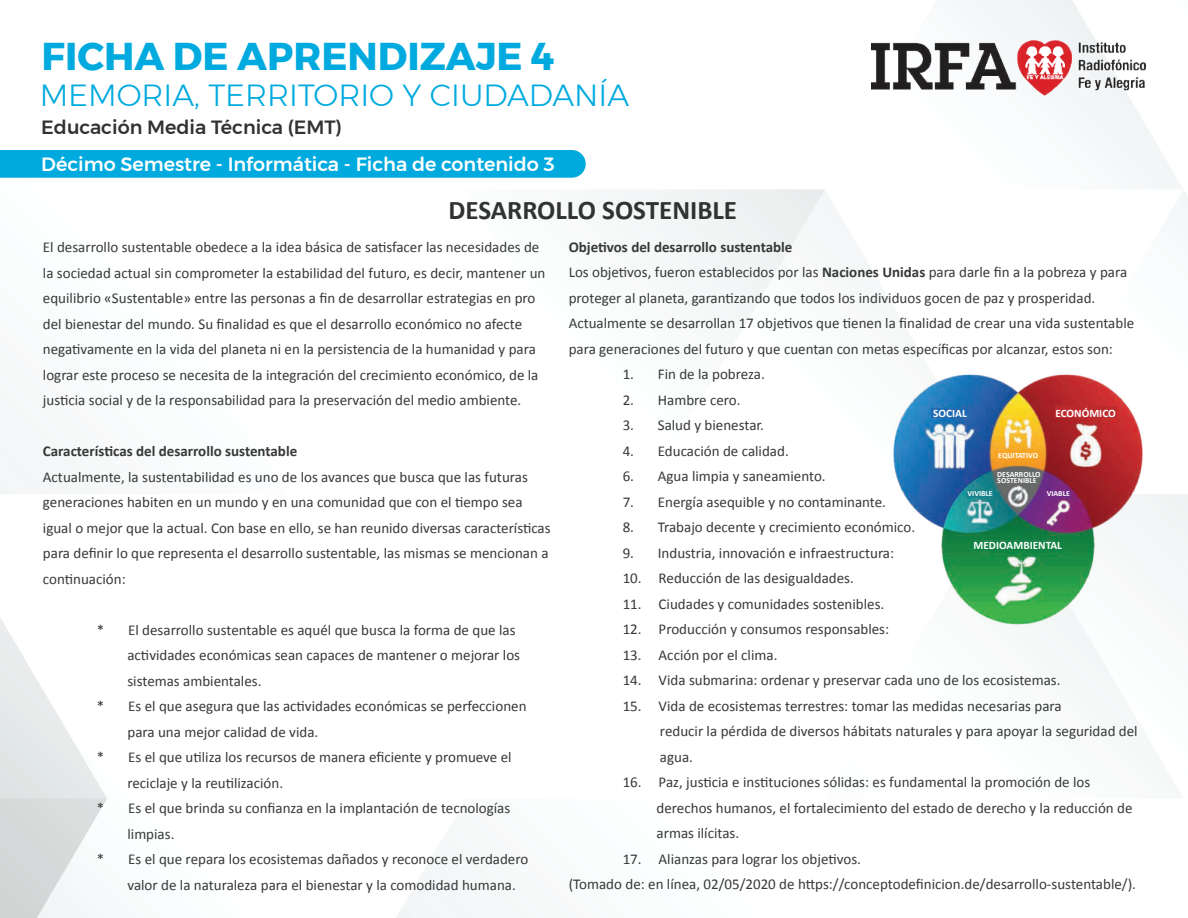
<style>
.page{position:relative;width:1188px;height:918px;background:#fff}
.page>*{position:absolute;margin:0;border:0;box-sizing:border-box;transform-origin:0 0}
.t1{font:700 38.7px "Montserrat";color:#00aadf}
.t2{font:300 30.45px "Montserrat";color:#00aadf}
.t3{font:700 27px "Calibri";color:#313232}
.t4{font:500 19.2px "Montserrat";color:#fff}
.t5{font:500 19.2px "Montserrat";color:#313232}
.t6{font:15px/25.5px "Calibri";color:#373838}
.t7{font:700 15px "Calibri";color:#373838}
.t8{font:700 11.4px "Calibri";color:#fff}
.t9{font:700 7.95px/6px "Calibri";color:#fff}
.s1{font-weight:700}
</style>
<div class="page">
<img style="left:0;top:0;width:1188px;height:918px">
<div style="left:0;top:150px;width:586px;height:28px;background:#00aadf"></div>
<img style="left:872px;top:40px;width:274px;height:55px">
<img style="left:892px;top:370px;width:252px;height:260px">
<div style="left:1055px;top:406px;width:62px;height:12px;background:#bd2a2d"></div>
<div style="left:973px;top:541px;width:90px;height:9px;background:#128342"></div>
<div style="left:931px;top:408px;width:38px;height:10px;background:#2169b1"></div>
<div style="left:967px;top:490px;width:26px;height:8px;background:#17848b"></div>
<div style="left:1046px;top:490px;width:24px;height:7px;background:#722a87"></div>
<svg style="left:995px;top:464px;width:47px;height:22px"></svg>
<div style="left:998px;top:452px;width:41px;height:7px;background:#f9a526"></div>
<h1 class="t1" style="left:42px;top:34px;width:515px">FICHA DE APRENDIZAJE 4</h1>
<h2 class="t2" style="left:40px;top:79px;width:591px">MEMORIA, TERRITORIO Y CIUDADANÍA</h2>
<p class="t5" style="left:41px;top:117px;width:302px">Educación Media Técnica (EMT)</p>
<p class="t4" style="left:41px;top:153px;width:515px">Décimo Semestre - Informática - Ficha de contenido 3</p>
<h3 class="t3" style="left:448px;top:197px;width:290px">DESARROLLO SOSTENIBLE</h3>
<p class="t6" style="left:43px;top:234px;width:504px">El desarrollo sustentable obedece a la idea básica de satisfacer las necesidades de la sociedad actual sin comprometer la estabilidad del futuro, es decir, mantener un equilibrio «Sustentable» entre las personas a fin de desarrollar estrategias en pro del bienestar del mundo. Su finalidad es que el desarrollo económico no afecte negativamente en la vida del planeta ni en la persistencia de la humanidad y para lograr este proceso se necesita de la integración del crecimiento económico, de la justicia social y de la responsabilidad para la preservación del medio ambiente.</p>
<p class="t7" style="left:43px;top:442px;width:256px">Características del desarrollo sustentable</p>
<p class="t6" style="left:43px;top:465px;width:509px">Actualmente, la sustentabilidad es uno de los avances que busca que las futuras generaciones habiten en un mundo y en una comunidad que con el tiempo sea igual o mejor que la actual. Con base en ello, se han reunido diversas características para definir lo que representa el desarrollo sustentable, las mismas se mencionan a continuación:</p>
<p class="t6" style="left:569px;top:234px;width:567px"><span class="s1">Objetivos del desarrollo sustentable<br></span>Los objetivos, fueron establecidos por las <span class="s1">Naciones Unidas</span> para darle fin a la pobreza y para proteger al planeta, garantizando que todos los individuos gocen de paz y prosperidad.<br>Actualmente se desarrollan 17 objetivos que tienen la finalidad de crear una vida sustentable para generaciones del futuro y que cuentan con metas específicas por alcanzar, estos son:</p>
<p class="t6" style="left:623px;top:362px;width:144px">1. Fin de la pobreza.</p>
<p class="t6" style="left:623px;top:387px;width:119px">2. Hambre cero.</p>
<p class="t6" style="left:623px;top:412px;width:143px">3. Salud y bienestar.</p>
<p class="t6" style="left:623px;top:439px;width:168px">4. Educación de calidad.</p>
<p class="t6" style="left:623px;top:464px;width:205px">6. Agua limpia y saneamiento.</p>
<p class="t6" style="left:623px;top:490px;width:265px">7. Energía asequible y no contaminante.</p>
<p class="t6" style="left:623px;top:515px;width:294px">8. Trabajo decente y crecimiento económico.</p>
<p class="t6" style="left:623px;top:540px;width:273px">9. Industria, innovación e infraestructura:</p>
<p class="t6" style="left:623px;top:565px;width:233px">10. Reducción de las desigualdades.</p>
<p class="t6" style="left:623px;top:592px;width:263px">11. Ciudades y comunidades sostenibles.</p>
<p class="t6" style="left:623px;top:616px;width:268px">12. Producción y consumos responsables:</p>
<p class="t6" style="left:623px;top:642px;width:156px">13. Acción por el clima.</p>
<p class="t6" style="left:623px;top:668px;width:439px">14. Vida submarina: ordenar y preservar cada uno de los ecosistemas.</p>
<p class="t6" style="left:660px;top:693px;width:479px;text-indent:-37px">15. Vida de ecosistemas terrestres: tomar las medidas necesarias para<br>reducir la pérdida de diversos hábitats naturales y para apoyar la seguridad del agua.</p>
<p class="t6" style="left:657px;top:769px;width:477px;text-indent:-34px">16. Paz, justicia e instituciones sólidas: es fundamental la promoción de los derechos humanos, el fortalecimiento del estado de derecho y la reducción de armas ilícitas.</p>
<p class="t6" style="left:569px;top:846px;width:569px;text-indent:54px">17. Alianzas para lograr los objetivos.<br>(Tomado de: en línea, 02/05/2020 de https://conceptodefinicion.de/desarrollo-sustentable/).</p>
<p class="t8" style="left:933px;top:407px;width:35px">SOCIAL</p>
<p class="t8" style="left:1055px;top:407px;width:62px">ECONÓMICO</p>
<p class="t9" style="left:998px;top:452px;width:41px">EQUITATIVO</p>
<p class="t9" style="left:997px;top:471px;width:45px">DESARROLLO<br>SOSTENIBLE</p>
<p class="t9" style="left:968px;top:491px;width:27px">VIVIBLE</p>
<p class="t9" style="left:1047px;top:491px;width:25px">VIABLE</p>
<p class="t8" style="left:973px;top:540px;width:90px">MEDIOAMBIENTAL</p>
<p class="t6" style="left:97px;top:618px;width:420px">* El desarrollo sustentable es aquél que busca la forma de que las</p>
<p class="t6" style="left:127px;top:642px;width:394px">actividades económicas sean capaces de mantener o mejorar los</p>
<p class="t6" style="left:127px;top:669px;width:136px">sistemas ambientales.</p>
<p class="t6" style="left:97px;top:693px;width:431px">* Es el que asegura que las actividades económicas se perfeccionen</p>
<p class="t6" style="left:127px;top:720px;width:192px">para una mejor calidad de vida.</p>
<p class="t6" style="left:97px;top:744px;width:416px">* Es el que utiliza los recursos de manera eficiente y promueve el</p>
<p class="t6" style="left:127px;top:770px;width:157px">reciclaje y la reutilización.</p>
<p class="t6" style="left:97px;top:795px;width:415px">* Es el que brinda su confianza en la implantación de tecnologías</p>
<p class="t6" style="left:127px;top:822px;width:48px">limpias.</p>
<p class="t6" style="left:97px;top:848px;width:433px">* Es el que repara los ecosistemas dañados y reconoce el verdadero</p>
<p class="t6" style="left:127px;top:873px;width:390px">valor de la naturaleza para el bienestar y la comodidad humana.</p>
</div>
